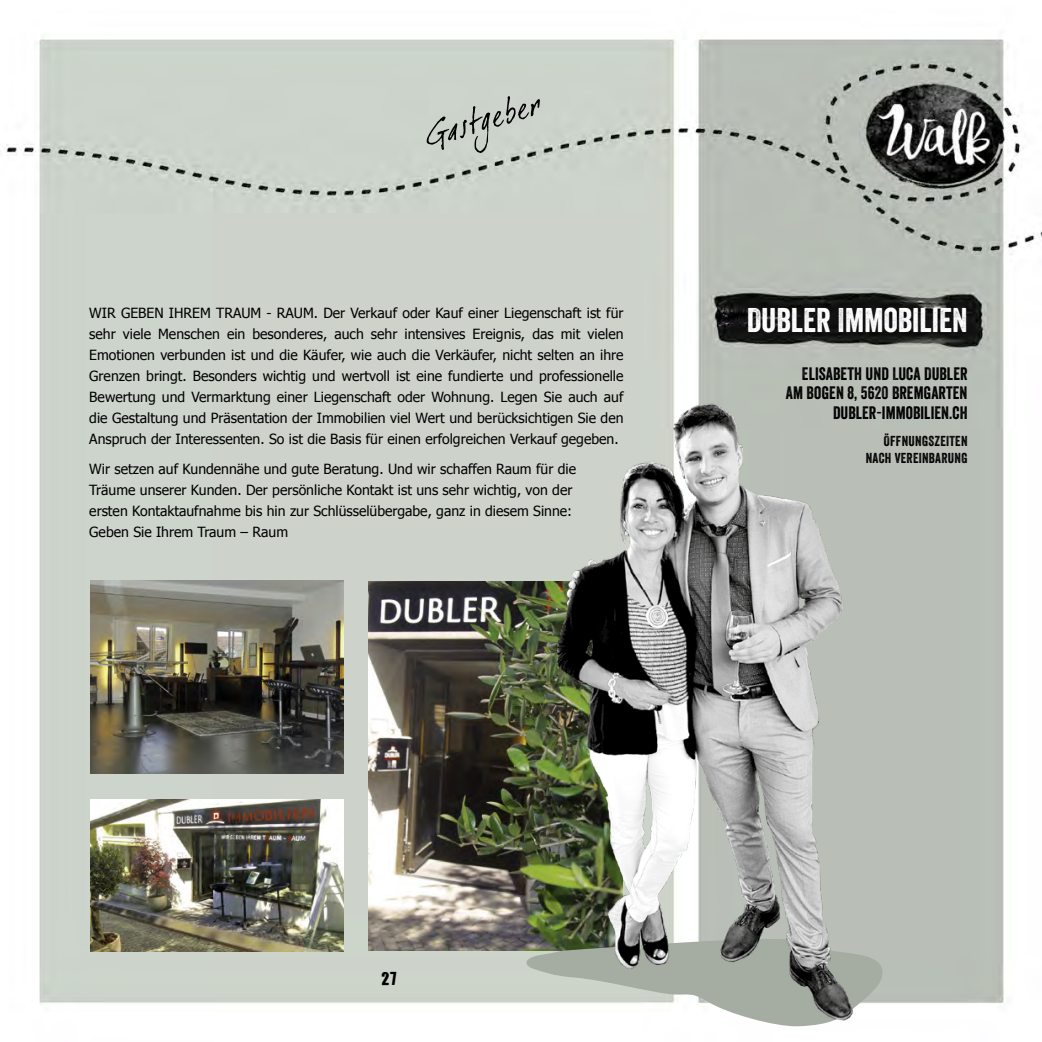
<style>
.page{position:relative;width:1042px;height:1042px;background:#fff}
.page>*{position:absolute;margin:0;border:0;box-sizing:border-box;transform-origin:0 0}
.t1{font:33.25px "Veneer";color:#fff}
.t2{font:17.5px/19.2px "Veneer";letter-spacing:.005em;color:#000;text-align:right}
.t3{font:15.75px "La Presse";color:#000}
.t4{font:14px/21px "Tahoma";color:#000;text-align:justify}
.t5{font:14px/16.6px "Veneer";letter-spacing:.02em;color:#000;text-align:right}
</style>
<div class="page">
<img style="left:0;top:39px;width:1042px;height:966px">
<img style="left:90px;top:580px;width:254px;height:193px">
<img style="left:90px;top:799px;width:254px;height:153px">
<img style="left:368px;top:581px;width:162px;height:369px">
<svg style="left:522px;top:937px;width:366px;height:68px;background:#b4bab2"></svg>
<img style="left:530px;top:347px;width:335px;height:680px">
<svg style="left:427px;top:96px;width:113px;height:57px;background:#b4bbb3"></svg>
<p class="t4" style="left:89px;top:302px;width:536px">WIR GEBEN IHREM TRAUM - RAUM. Der Verkauf oder Kauf einer Liegenschaft ist für sehr viele Menschen ein besonderes, auch sehr intensives Ereignis, das mit vielen Emotionen verbunden ist und die Käufer, wie auch die Verkäufer, nicht selten an ihre Grenzen bringt. Besonders wichtig und wertvoll ist eine fundierte und professionelle Bewertung und Vermarktung einer Liegenschaft oder Wohnung. Legen Sie auch auf die Gestaltung und Präsentation der Immobilien viel Wert und berücksichtigen Sie den Anspruch der Interessenten. So ist die Basis für einen erfolgreichen Verkauf gegeben.</p>
<p class="t4" style="left:89px;top:458px;width:488px;text-align:left">Wir setzen auf Kundennähe und gute Beratung. Und wir schaffen Raum für die Träume unserer Kunden. Der persönliche Kontakt ist uns sehr wichtig, von der ersten Kontaktaufnahme bis hin zur Schlüsselübergabe, ganz in diesem Sinne:<br>Geben Sie Ihrem Traum – Raum</p>
<h1 class="t1" style="left:746px;top:300px;width:222px">DUBLER IMMOBILIEN</h1>
<p class="t2" style="left:786px;top:364px;width:183px">ELISABETH UND LUCA DUBLER<br>AM BOGEN 8, 5620 BREMGARTEN<br>DUBLER-IMMOBILIEN.CH</p>
<p class="t5" style="left:865px;top:433px;width:103px">ÖFFNUNGSZEITEN<br>NACH VEREINBARUNG</p>
<p class="t3" style="left:381px;top:968px;width:17px">27</p>
</div>
